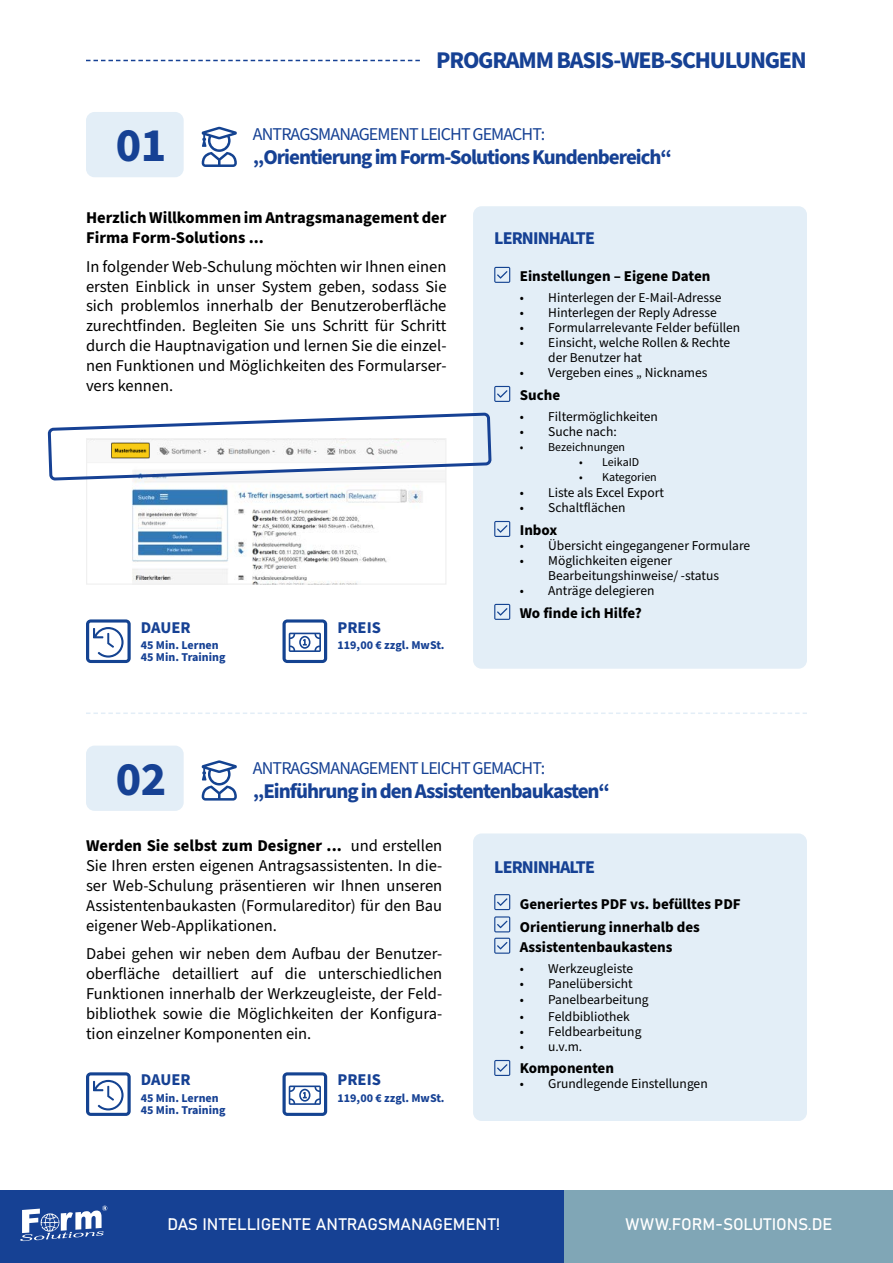
<style>
.page{position:relative;width:893px;height:1263px;background:#fff}
.page>*{position:absolute;margin:0;border:0;box-sizing:border-box;transform-origin:0 0}
.t1{font:700 48px "Source Sans Pro";color:#164194}
.t2{font:700 24px "Source Sans Pro";letter-spacing:-.05em;color:#164194}
.t3{font:700 21px "Source Sans Pro";letter-spacing:-.05em;color:#164194}
.t4{font:18px "Source Sans Pro";letter-spacing:-.05em;color:#164194}
.t5{font:700 18px "Source Sans Pro";letter-spacing:-.05em;color:#164194}
.t6{font:16.5px/19.8px "Source Sans Pro";color:#000;text-align:justify}
.t7{font:700 16.5px/19.8px "Source Sans Pro";color:#000}
.t8{font:16.5px "Bahnschrift";color:#fff}
.t9{font:700 16.5px "Source Sans Pro";color:#164194}
.t10{font:700 15px/22.8px "Source Sans Pro";color:#000}
.t11{font:13.5px/15px "Source Sans Pro";color:#000}
.t12{font:700 12px/12px "Source Sans Pro";color:#164194}
.t13{font:12px "Source Sans Pro";color:#000}
.s1{font-weight:700}
</style>
<div class="page">
<div style="left:473px;top:206px;width:334px;height:463px;background:#e3eef7;border-radius:9px"></div>
<div style="left:0;top:1191px;width:565px;height:72px;background:#164194"></div>
<div style="left:565px;top:1191px;width:328px;height:72px;background:#80a6b6"></div>
<svg style="left:20px;top:1205px;width:87px;height:36px"></svg>
<svg style="left:86px;top:60px;width:334px;height:1px"></svg>
<img style="left:88px;top:479px;width:356px;height:104px">
<div style="left:86px;top:438px;width:360px;height:147px;border:1px solid #f0f0f0"></div>
<svg style="left:48px;top:414px;width:443px;height:65px"></svg>
<svg style="left:86px;top:619px;width:45px;height:44px"></svg>
<svg style="left:282px;top:619px;width:45px;height:44px"></svg>
<div style="left:473px;top:833px;width:334px;height:288px;background:#e3eef7;border-radius:9px"></div>
<div style="left:86px;top:112px;width:98px;height:65px;background:#e3eef7;border-radius:9px"></div>
<svg style="left:202px;top:127px;width:35px;height:40px"></svg>
<svg style="left:86px;top:1072px;width:45px;height:44px"></svg>
<svg style="left:282px;top:1072px;width:45px;height:44px"></svg>
<svg style="left:494px;top:267px;width:16px;height:16px"></svg>
<svg style="left:494px;top:386px;width:16px;height:16px"></svg>
<svg style="left:494px;top:521px;width:16px;height:16px"></svg>
<svg style="left:494px;top:604px;width:16px;height:16px"></svg>
<div style="left:86px;top:746px;width:98px;height:65px;background:#e3eef7;border-radius:9px"></div>
<svg style="left:202px;top:760px;width:35px;height:40px"></svg>
<svg style="left:86px;top:712px;width:721px;height:2px"></svg>
<img style="left:111px;top:442px;width:38px;height:16px">
<svg style="left:494px;top:894px;width:16px;height:16px"></svg>
<svg style="left:494px;top:916px;width:16px;height:16px"></svg>
<svg style="left:494px;top:938px;width:16px;height:16px"></svg>
<svg style="left:494px;top:1060px;width:16px;height:16px"></svg>
<h2 class="t2" style="left:436px;top:44px;width:372px">PROGRAMM BASIS-WEB-SCHULUNGEN</h2>
<h1 class="t1" style="left:116px;top:113px;width:52px">01</h1>
<p class="t4" style="left:253px;top:122px;width:294px">ANTRAGSMANAGEMENT LEICHT GEMACHT:</p>
<p class="t3" style="left:253px;top:143px;width:421px">„Orientierung im Form-Solutions Kundenbereich“</p>
<p class="t7" style="left:86px;top:208px;width:362px">Herzlich Willkommen im Antragsmanagement der<br>Firma Form-Solutions ...</p>
<p class="t6" style="left:86px;top:257px;width:362px">In folgender Web-Schulung möchten wir Ihnen einen ersten Einblick in unser System geben, sodass Sie sich problemlos innerhalb der Benutzeroberfläche zurechtfinden. Begleiten Sie uns Schritt für Schritt durch die Hauptnavigation und lernen Sie die einzel&shy;nen Funktionen und Möglichkeiten des Formularser&shy;vers kennen.</p>
<p class="t9" style="left:141px;top:616px;width:51px">DAUER</p>
<p class="t12" style="left:141px;top:640px;width:86px">45 Min. Lernen<br>45 Min. Training</p>
<p class="t9" style="left:337px;top:616px;width:45px">PREIS</p>
<p class="t12" style="left:337px;top:640px;width:109px">119,00 € zzgl. MwSt.</p>
<p class="t5" style="left:494px;top:226px;width:102px">LERNINHALTE</p>
<p class="t10" style="left:520px;top:265px;width:192px">Einstellungen – Eigene Daten</p>
<p class="t11" style="left:520px;top:290px;width:203px">• Hinterlegen der E-Mail-Adresse</p>
<p class="t11" style="left:520px;top:305px;width:199px">• Hinterlegen der Reply Adresse</p>
<p class="t11" style="left:520px;top:320px;width:222px">• Formularrelevante Felder befüllen</p>
<p class="t11" style="left:548px;top:335px;width:184px;text-indent:-28px">• Einsicht, welche Rollen &amp; Rechte der Benutzer hat</p>
<p class="t11" style="left:520px;top:365px;width:189px">• Vergeben eines „ Nicknames</p>
<p class="t10" style="left:520px;top:384px;width:42px">Suche</p>
<p class="t11" style="left:520px;top:409px;width:140px">• Filtermöglichkeiten</p>
<p class="t11" style="left:520px;top:424px;width:98px">• Suche nach:</p>
<p class="t13" style="left:520px;top:439px;width:107px">• Bezeichnungen</p>
<p class="t13" style="left:579px;top:454px;width:61px">• LeikaID</p>
<p class="t13" style="left:579px;top:469px;width:79px">• Kategorien</p>
<p class="t11" style="left:520px;top:485px;width:146px">• Liste als Excel Export</p>
<p class="t11" style="left:520px;top:500px;width:107px">• Schaltflächen</p>
<p class="t10" style="left:520px;top:519px;width:39px">Inbox</p>
<p class="t11" style="left:520px;top:538px;width:232px">• Übersicht eingegangener Formulare</p>
<p class="t11" style="left:548px;top:553px;width:172px;text-indent:-28px">• Möglichkeiten eigener<br>Bearbeitungshinweise/ -status</p>
<p class="t11" style="left:520px;top:583px;width:136px">• Anträge delegieren</p>
<p class="t10" style="left:520px;top:602px;width:124px">Wo finde ich Hilfe?</p>
<h1 class="t1" style="left:116px;top:746px;width:52px">02</h1>
<p class="t4" style="left:253px;top:756px;width:294px">ANTRAGSMANAGEMENT LEICHT GEMACHT:</p>
<p class="t3" style="left:253px;top:777px;width:359px">„Einführung in den Assistentenbaukasten“</p>
<p class="t6" style="left:86px;top:836px;width:358px"><span class="s1">Werden Sie selbst zum Designer ...</span> und erstellen Sie Ihren ersten eigenen Antragsassistenten. In die&shy;ser Web-Schulung präsentieren wir Ihnen unseren Assistentenbaukasten (Formulareditor) für den Bau eigener Web-Applikationen.</p>
<p class="t6" style="left:86px;top:944px;width:358px">Dabei gehen wir neben dem Aufbau der Benutzer&shy;oberfläche detailliert auf die unterschiedlichen Funktionen innerhalb der Werkzeugleiste, der Feld&shy;bibliothek sowie die Möglichkeiten der Konfigura&shy;tion einzelner Komponenten ein.</p>
<p class="t9" style="left:141px;top:1069px;width:51px">DAUER</p>
<p class="t12" style="left:141px;top:1092px;width:86px">45 Min. Lernen<br>45 Min. Training</p>
<p class="t9" style="left:337px;top:1069px;width:45px">PREIS</p>
<p class="t12" style="left:337px;top:1092px;width:109px">119,00 € zzgl. MwSt.</p>
<p class="t5" style="left:494px;top:854px;width:102px">LERNINHALTE</p>
<p class="t10" style="left:520px;top:893px;width:223px">Generiertes PDF vs. befülltes PDF<br>Orientierung innerhalb des</p>
<p class="t10" style="left:520px;top:936px;width:154px">Assistentenbaukastens</p>
<p class="t11" style="left:520px;top:961px;width:115px">• Werkzeugleiste</p>
<p class="t11" style="left:520px;top:976px;width:115px">• Panelübersicht</p>
<p class="t11" style="left:520px;top:992px;width:131px">• Panelbearbeitung</p>
<p class="t11" style="left:520px;top:1009px;width:112px">• Feldbibliothek</p>
<p class="t11" style="left:520px;top:1024px;width:123px">• Feldbearbeitung</p>
<p class="t11" style="left:520px;top:1039px;width:64px">• u.v.m.</p>
<p class="t10" style="left:520px;top:1057px;width:96px">Komponenten</p>
<p class="t11" style="left:520px;top:1077px;width:189px">• Grundlegende Einstellungen</p>
<p class="t8" style="left:167px;top:1212px;width:334px">DAS INTELLIGENTE ANTRAGSMANAGEMENT!</p>
<p class="t8" style="left:625px;top:1212px;width:208px">WWW.FORM-SOLUTIONS.DE</p>
</div>
